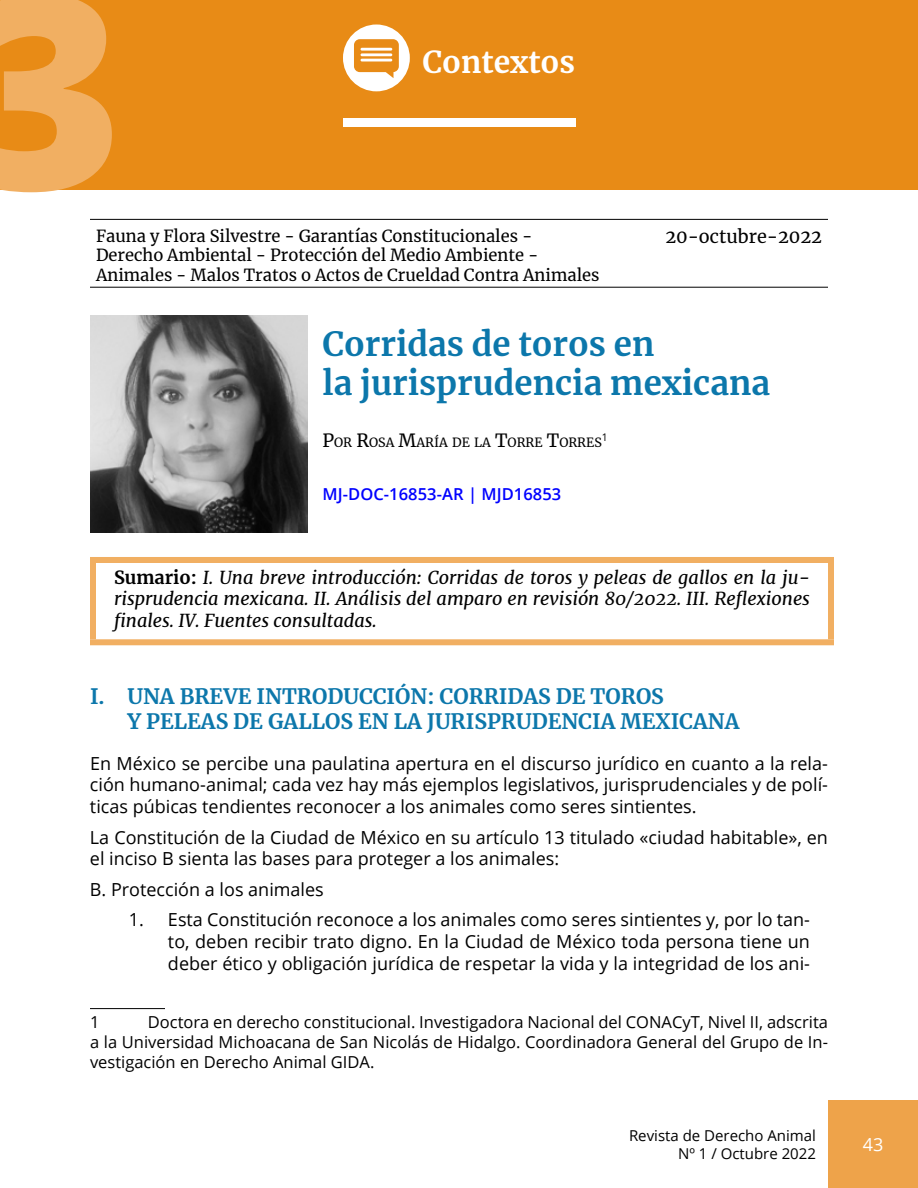
<style>
.page{position:relative;width:918px;height:1188px;background:#fff}
.page>*{position:absolute;margin:0;border:0;box-sizing:border-box;transform-origin:0 0}
.t1{font:800 270px "Open Sans";color:#f1af62}
.t2{font:700 33px/39.6px "Merriweather";color:#0c77ab}
.t3{font:700 30px "Merriweather";color:#fff}
.t4{font:700 21px/25.2px "Merriweather";color:#0c77ab}
.t5{font:18px/21.6px "Open Sans";color:#000;text-align:justify}
.t6{font:italic 18px/21.6px "Merriweather";color:#000;text-align:justify}
.t7{font:18px "Merriweather";color:#000}
.t8{font:18px "Open Sans";color:#fff}
.t9{font:16.5px/19.8px "Open Sans";color:#000;text-align:justify}
.t10{font:16.5px/19.8px "Merriweather";color:#000}
.t11{font:600 16.5px "Open Sans";letter-spacing:.005em;color:#00f}
.t12{font:15px/18px "Open Sans";color:#000;text-align:right}
.t13{font:12.6px "Merriweather";color:#000}
.t14{font:10.5px "Open Sans";color:#000}
.s1{font-size:18px}
.s2{font-weight:700;font-style:normal}
</style>
<div class="page">
<div style="left:828px;top:1100px;width:90px;height:88px;background:#eea34a"></div>
<div style="left:0;top:0;width:918px;height:190px;background:#e88b16"></div>
<div style="left:343px;top:118px;width:232px;height:9px;background:#fff"></div>
<svg style="left:343px;top:25px;width:67px;height:66px"></svg>
<hr style="left:361px;top:48px;width:31px;height:3px;background:#fff">
<hr style="left:90px;top:219px;width:546px;height:1px;background:#000">
<hr style="left:636px;top:219px;width:192px;height:1px;background:#000">
<hr style="left:90px;top:287px;width:546px;height:1px;background:#000">
<hr style="left:636px;top:287px;width:192px;height:1px;background:#000">
<hr style="left:90px;top:1008px;width:75px;height:1px;background:#000">
<div style="left:90px;top:557px;width:744px;height:6px;background:#f1af62"></div>
<div style="left:90px;top:563px;width:6px;height:76px;background:#f1af62"></div>
<div style="left:828px;top:563px;width:6px;height:76px;background:#f1af62"></div>
<div style="left:90px;top:639px;width:744px;height:6px;background:#f1af62"></div>
<img style="left:90px;top:316px;width:218px;height:217px">
<h1 class="t1" style="left:-35px;top:-114px;width:160px">3</h1>
<p class="t10" style="left:96px;top:225px;width:505px">Fauna y Flora Silvestre - Garantías Constitucionales -<br>Derecho Ambiental - Protección del Medio Ambiente -<br>Animales - Malos Tratos o Actos de Crueldad Contra Animales</p>
<p class="t7" style="left:665px;top:224px;width:158px">20-octubre-2022</p>
<h3 class="t3" style="left:422px;top:41px;width:154px">Contextos</h3>
<h2 class="t2" style="left:322px;top:323px;width:449px">Corridas de toros en<br>la jurisprudencia mexicana</h2>
<p class="t13" style="left:322px;top:434px;width:281px"><span class="s1">P</span>OR <span class="s1">R</span>OSA <span class="s1">M</span>ARÍA DE LA <span class="s1">T</span>ORRE <span class="s1">T</span>ORRES</p>
<p class="t14" style="left:602px;top:430px;width:8px">1</p>
<p class="t11" style="left:322px;top:482px;width:240px">MJ-DOC-16853-AR | MJD16853</p>
<p class="t6" style="left:114px;top:566px;width:698px"><span class="s2">Sumario:</span> I. Una breve introducción: Corridas de toros y peleas de gallos en la ju&shy;risprudencia mexicana. II. Análisis del amparo en revisión 80/2022. III. Reflexiones finales. IV. Fuentes consultadas.</p>
<p class="t4" style="left:128px;top:683px;width:613px;text-indent:-38px">I. UNA BREVE INTRODUCCIÓN: CORRIDAS DE TOROS<br>Y PELEAS DE GALLOS EN LA JURISPRUDENCIA MEXICANA</p>
<p class="t5" style="left:90px;top:752px;width:740px">En México se percibe una paulatina apertura en el discurso jurídico en cuanto a la rela&shy;ción humano-animal; cada vez hay más ejemplos legislativos, jurisprudenciales y de polí&shy;ticas púbicas tendientes reconocer a los animales como seres sintientes.</p>
<p class="t5" style="left:90px;top:826px;width:740px">La Constitución de la Ciudad de México en su artículo 13 titulado «ciudad habitable», en el inciso B sienta las bases para proteger a los animales:</p>
<p class="t5" style="left:90px;top:878px;width:235px">B. Protección a los animales</p>
<p class="t5" style="left:168px;top:909px;width:644px;text-indent:-39px">1. Esta Constitución reconoce a los animales como seres sintientes y, por lo tan&shy;to, deben recibir trato digno. En la Ciudad de México toda persona tiene un deber ético y obligación jurídica de respetar la vida y la integridad de los ani-</p>
<p class="t9" style="left:90px;top:1012px;width:740px;text-indent:58px">Doctora en derecho constitucional. Investigadora Nacional del CONACyT, Nivel II, adscrita a la Universidad Michoacana de San Nicolás de Hidalgo. Coordinadora General del Grupo de In&shy;vestigación en Derecho Animal GIDA.</p>
<p class="t9" style="left:90px;top:1012px;width:11px">1</p>
<p class="t12" style="left:629px;top:1126px;width:189px">Revista de Derecho Animal<br>Nº 1 / Octubre 2022</p>
<p class="t8" style="left:863px;top:1132px;width:22px">43</p>
</div>
